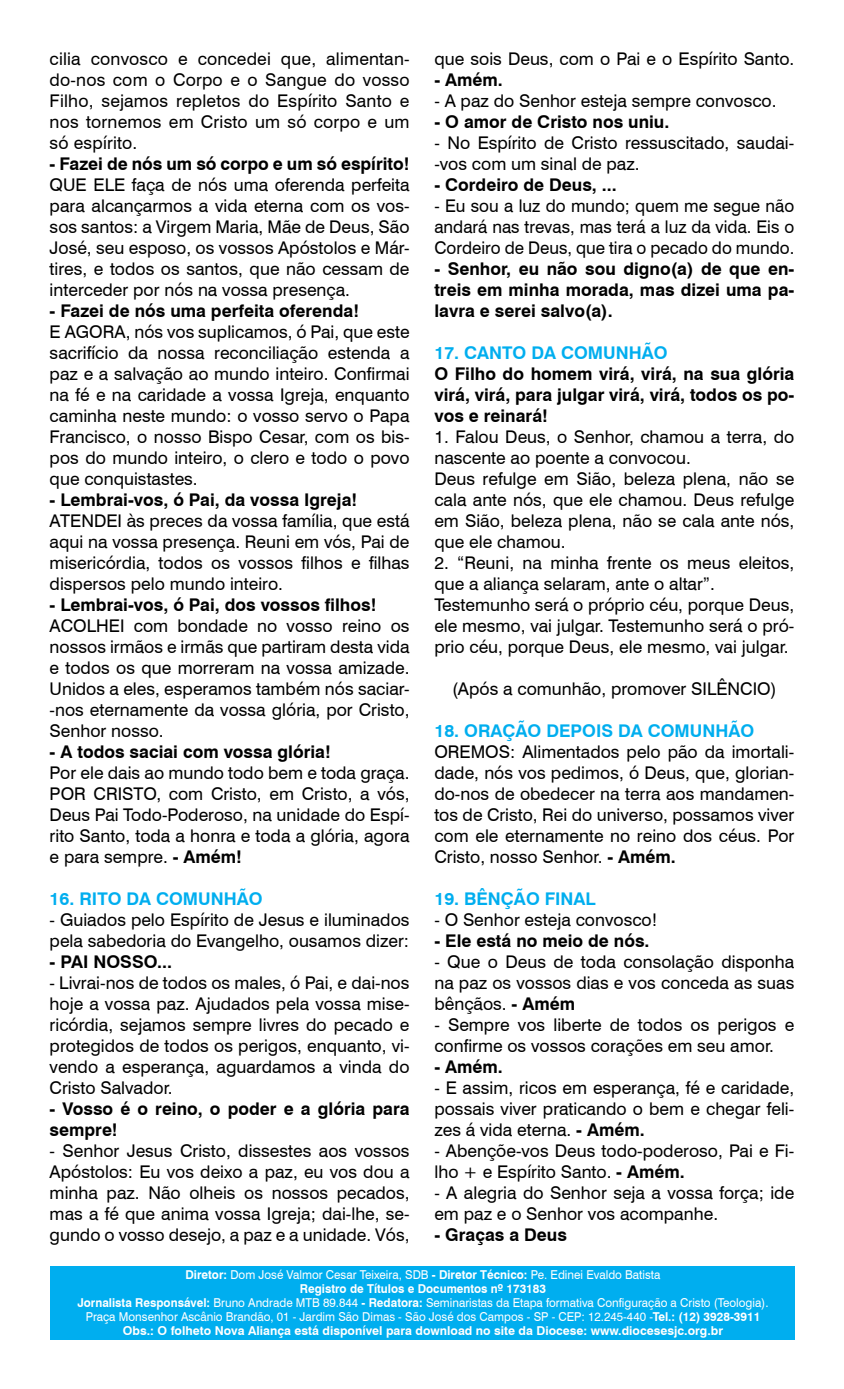
<style>
.page{position:relative;width:844px;height:1389px;background:#fff}
.page>*{position:absolute;margin:0;border:0;box-sizing:border-box;transform-origin:0 0}
.t1{font:17.5px/21px "Swiss 721 BT";color:#000;text-align:justify}
.t2{font:700 17.5px/21px "Swiss 721 BT";color:#000;text-align:justify}
.t3{font:700 17.5px "Swiss 721 BT";color:#00aeef}
.t4{font:12.25px/14px "Swiss 721 BT";color:#fff;text-align:center;scale:.95 1}
.s1{font-weight:700}
</style>
<div class="page">
<div style="left:51px;top:1266px;width:744px;height:73px;background:#00aeef"></div>
<p class="t1" style="left:50px;top:48px;width:361px">cilia convosco e concedei que, alimentan&shy;do-nos com o Corpo e o Sangue do vosso Filho, sejamos repletos do Espírito Santo e nos tornemos em Cristo um só corpo e um só espírito.</p>
<p class="t2" style="left:50px;top:153px;width:361px">- Fazei de nós um só corpo e um só espírito!</p>
<p class="t1" style="left:50px;top:174px;width:361px">QUE ELE faça de nós uma oferenda perfeita para alcançarmos a vida eterna com os vos&shy;sos santos: a Virgem Maria, Mãe de Deus, São José, seu esposo, os vossos Apóstolos e Már&shy;tires, e todos os santos, que não cessam de interceder por nós na vossa presença.</p>
<p class="t2" style="left:50px;top:300px;width:311px">- Fazei de nós uma perfeita oferenda!</p>
<p class="t1" style="left:50px;top:321px;width:361px">E AGORA, nós vos suplicamos, ó Pai, que este sacrifício da nossa reconciliação estenda a paz e a salvação ao mundo inteiro. Confirmai na fé e na caridade a vossa Igreja, enquanto caminha neste mundo: o vosso servo o Papa Francisco, o nosso Bispo Cesar, com os bis&shy;pos do mundo inteiro, o clero e todo o povo que conquistastes.</p>
<p class="t2" style="left:50px;top:489px;width:309px">- Lembrai-vos, ó Pai, da vossa Igreja!</p>
<p class="t1" style="left:50px;top:510px;width:361px">ATENDEI às preces da vossa família, que está aqui na vossa presença. Reuni em vós, Pai de misericórdia, todos os vossos filhos e filhas dispersos pelo mundo inteiro.</p>
<p class="t2" style="left:50px;top:594px;width:328px">- Lembrai-vos, ó Pai, dos vossos filhos!</p>
<p class="t1" style="left:50px;top:615px;width:361px">ACOLHEI com bondade no vosso reino os nossos irmãos e irmãs que partiram desta vida e todos os que morreram na vossa amizade.<br>Unidos a eles, esperamos também nós saciar--nos eternamente da vossa glória, por Cristo, Senhor nosso.</p>
<p class="t2" style="left:50px;top:741px;width:282px">- A todos saciai com vossa glória!</p>
<p class="t1" style="left:50px;top:762px;width:361px">Por ele dais ao mundo todo bem e toda graça.<br>POR CRISTO, com Cristo, em Cristo, a vós, Deus Pai Todo-Poderoso, na unidade do Espí&shy;rito Santo, toda a honra e toda a glória, agora e para sempre. <span class="s1">- Amém!</span></p>
<p class="t3" style="left:50px;top:887px;width:214px">16. RITO DA COMUNHÃO</p>
<p class="t1" style="left:50px;top:909px;width:361px">- Guiados pelo Espírito de Jesus e iluminados pela sabedoria do Evangelho, ousamos dizer:</p>
<p class="t2" style="left:50px;top:951px;width:124px">- PAI NOSSO...</p>
<p class="t1" style="left:50px;top:972px;width:361px">- Livrai-nos de todos os males, ó Pai, e dai-nos hoje a vossa paz. Ajudados pela vossa mise&shy;ricórdia, sejamos sempre livres do pecado e protegidos de todos os perigos, enquanto, vi&shy;vendo a esperança, aguardamos a vinda do Cristo Salvador.</p>
<p class="t2" style="left:50px;top:1098px;width:361px">- Vosso é o reino, o poder e a glória para sempre!</p>
<p class="t1" style="left:50px;top:1140px;width:361px">- Senhor Jesus Cristo, dissestes aos vossos Apóstolos: Eu vos deixo a paz, eu vos dou a minha paz. Não olheis os nossos pecados, mas a fé que anima vossa Igreja; dai-lhe, se&shy;gundo o vosso desejo, a paz e a unidade. Vós,</p>
<p class="t1" style="left:434px;top:48px;width:361px">que sois Deus, com o Pai e o Espírito Santo.</p>
<p class="t2" style="left:434px;top:69px;width:70px">- Amém.</p>
<p class="t1" style="left:434px;top:90px;width:343px">- A paz do Senhor esteja sempre convosco.</p>
<p class="t2" style="left:434px;top:111px;width:236px">- O amor de Cristo nos uniu.</p>
<p class="t1" style="left:434px;top:132px;width:361px">- No Espírito de Cristo ressuscitado, saudai--vos com um sinal de paz.</p>
<p class="t2" style="left:434px;top:174px;width:184px">- Cordeiro de Deus, ...</p>
<p class="t1" style="left:434px;top:195px;width:361px">- Eu sou a luz do mundo; quem me segue não andará nas trevas, mas terá a luz da vida. Eis o Cordeiro de Deus, que tira o pecado do mundo.</p>
<p class="t2" style="left:434px;top:258px;width:361px">- Senhor, eu não sou digno(a) de que en&shy;treis em minha morada, mas dizei uma pa&shy;lavra e serei salvo(a).</p>
<p class="t3" style="left:434px;top:341px;width:234px">17. CANTO DA COMUNHÃO</p>
<p class="t2" style="left:434px;top:363px;width:361px">O Filho do homem virá, virá, na sua glória virá, virá, para julgar virá, virá, todos os po&shy;vos e reinará!</p>
<p class="t1" style="left:434px;top:426px;width:361px;text-align:left">1. Falou Deus, o Senhor, chamou a terra, do nascente ao poente a convocou.<br>Deus refulge em Sião, beleza plena, não se cala ante nós, que ele chamou. Deus refulge em Sião, beleza plena, não se cala ante nós, que ele chamou.</p>
<p class="t1" style="left:434px;top:552px;width:361px;text-align:left">2. “Reuni, na minha frente os meus eleitos, que a aliança selaram, ante o altar”.<br>Testemunho será o próprio céu, porque Deus, ele mesmo, vai julgar. Testemunho será o pró&shy;prio céu, porque Deus, ele mesmo, vai julgar.</p>
<p class="t1" style="left:452px;top:678px;width:326px">(Após a comunhão, promover SILÊNCIO)</p>
<p class="t3" style="left:434px;top:719px;width:321px">18. ORAÇÃO DEPOIS DA COMUNHÃO</p>
<p class="t1" style="left:434px;top:741px;width:361px">OREMOS: Alimentados pelo pão da imortali&shy;dade, nós vos pedimos, ó Deus, que, glorian&shy;do-nos de obedecer na terra aos mandamen&shy;tos de Cristo, Rei do universo, possamos viver com ele eternamente no reino dos céus. Por Cristo, nosso Senhor. <span class="s1">- Amém.</span></p>
<p class="t3" style="left:434px;top:887px;width:163px">19. BÊNÇÃO FINAL</p>
<p class="t1" style="left:434px;top:909px;width:224px">- O Senhor esteja convosco!</p>
<p class="t2" style="left:434px;top:930px;width:216px">- Ele está no meio de nós.</p>
<p class="t1" style="left:434px;top:951px;width:361px">- Que o Deus de toda consolação disponha na paz os vossos dias e vos conceda as suas bênçãos. <span class="s1">- Amém</span></p>
<p class="t1" style="left:434px;top:1014px;width:361px">- Sempre vos liberte de todos os perigos e confirme os vossos corações em seu amor.</p>
<p class="t2" style="left:434px;top:1056px;width:70px">- Amém.</p>
<p class="t1" style="left:434px;top:1077px;width:361px">- E assim, ricos em esperança, fé e caridade, possais viver praticando o bem e chegar feli&shy;zes á vida eterna. <span class="s1">- Amém.</span></p>
<p class="t1" style="left:434px;top:1140px;width:361px">- Abençõe-vos Deus todo-poderoso, Pai e Fi&shy;lho + e Espírito Santo. <span class="s1">- Amém.</span></p>
<p class="t1" style="left:434px;top:1182px;width:361px">- A alegria do Senhor seja a vossa força; ide em paz e o Senhor vos acompanhe.</p>
<p class="t2" style="left:434px;top:1224px;width:134px">- Graças a Deus</p>
<p class="t4" style="left:77px;top:1267px;width:728px"><span class="s1">Diretor:</span> Dom José Valmor Cesar Teixeira, SDB <span class="s1">- Diretor Técnico:</span> Pe. Edinei Evaldo Batista<br><span class="s1">Registro de Títulos e Documentos nº 173183<br>Jornalista Responsável:</span> Bruno Andrade MTB 89.844 <span class="s1">- Redatora:</span> Seminaristas da Etapa formativa Configuração a Cristo (Teologia).<br>Praça Monsenhor Ascânio Brandão, 01 - Jardim São Dimas - São José dos Campos - SP - CEP: 12.245-440 -<span class="s1">Tel.: (12) 3928-3911<br>Obs.: O folheto Nova Aliança está disponível para download no site da Diocese: www.diocesesjc.org.br</span></p>
</div>
